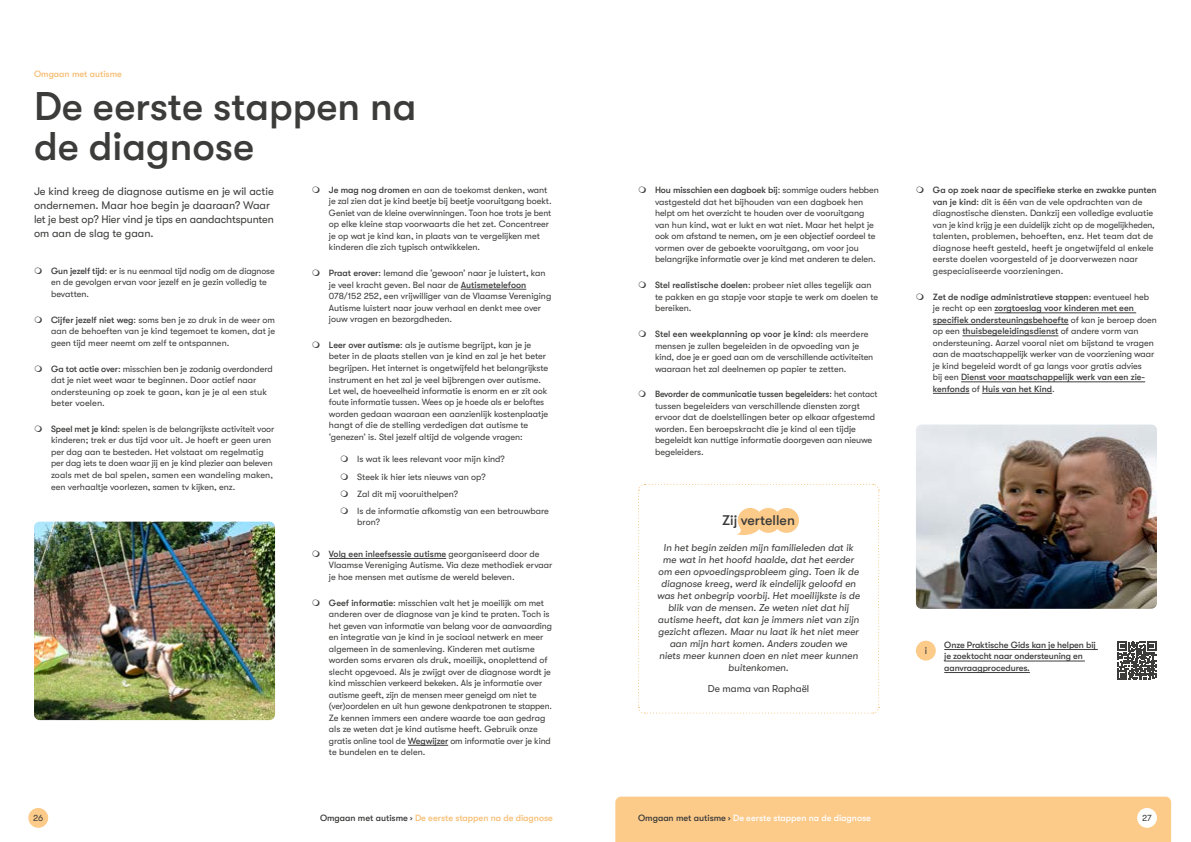
<style>
.page{position:relative;width:1191px;height:842px;background:#fff}
.page>*{position:absolute;margin:0;border:0;box-sizing:border-box;transform-origin:0 0}
.t1{font:500 40px/40px "GT Walsheim Pro";color:#3c3c3b}
.t2{font:500 14px "GT Walsheim Pro";color:#3c3c3b}
.t3{font:11px/14px "GT Walsheim Pro";color:#3c3c3b}
.t4{font:italic 10px/12px "GT Walsheim Pro";color:#3c3c3b;text-align:center}
.t5{font:10px "GT Walsheim Pro";color:#3c3c3b}
.t6{font:9px/11.5px "GT Walsheim Pro";color:#3c3c3b}
.t7{font:9px/11.5px "GT Walsheim Pro";color:#3c3c3b;scale:.96 1}
.t8{font:500 9px/11.5px "GT Walsheim Pro";letter-spacing:-.01em;color:#3f3f40}
.t9{font:500 9px "GT Walsheim Pro";color:#f7be73}
.t10{font:500 9px "GT Walsheim Pro";color:#fff}
.s1{font-weight:500}
.s2{font-weight:500;color:#3f3f40}
.s3{color:#3c3c3b}
</style>
<div class="page">
<div style="left:615px;top:797px;width:556px;height:45px;background:#fcca89"></div>
<div style="left:1137px;top:808px;width:20px;height:20px;background:#fff;border-radius:50%"></div>
<div style="left:28px;top:808px;width:20px;height:20px;background:#fcca89;border-radius:50%"></div>
<hr style="left:461px;top:289px;width:65px;height:1px;background:#3f3f40">
<hr style="left:329px;top:558px;width:117px;height:1px;background:#3f3f40">
<hr style="left:408px;top:745px;width:40px;height:1px;background:#3f3f40">
<hr style="left:994px;top:313px;width:142px;height:1px;background:#3f3f40">
<hr style="left:933px;top:324px;width:135px;height:1px;background:#3f3f40">
<hr style="left:962px;top:336px;width:96px;height:1px;background:#3f3f40">
<hr style="left:961px;top:382px;width:184px;height:1px;background:#3f3f40">
<hr style="left:933px;top:393px;width:36px;height:1px;background:#3f3f40">
<hr style="left:982px;top:393px;width:70px;height:1px;background:#3f3f40">
<hr style="left:944px;top:649px;width:153px;height:1px;background:#3f3f40">
<hr style="left:944px;top:661px;width:140px;height:1px;background:#3f3f40">
<hr style="left:944px;top:672px;width:86px;height:1px;background:#3f3f40">
<svg style="left:1117px;top:641px;width:39px;height:39px"></svg>
<div style="left:916px;top:641px;width:19px;height:19px;background:#fcca89;border-radius:50%"></div>
<img style="left:34px;top:522px;width:241px;height:198px">
<img style="left:916px;top:424px;width:241px;height:185px">
<svg style="left:638px;top:484px;width:241px;height:230px"></svg>
<p class="t9" style="left:34px;top:69px;width:89px">Omgaan met autisme</p>
<h1 class="t1" style="left:34px;top:86px;width:384px">De eerste stappen na de diagnose</h1>
<p class="t3" style="left:34px;top:185px;width:241px">Je kind kreeg de diagnose autisme en je wil actie ondernemen. Maar hoe begin je daaraan? Waar let je best op? Hier vind je tips en aandachtspunten om aan de slag te gaan.</p>
<p class="t6" style="left:51px;top:265px;width:225px"><span class="s1">Gun jezelf tijd</span>: er is nu eenmaal tijd nodig om de diagnose en de gevolgen ervan voor jezelf en je gezin volledig te bevatten.</p>
<p class="t6" style="left:51px;top:314px;width:225px;text-align:justify"><span class="s1">Cijfer jezelf niet weg</span>: soms ben je zo druk in de weer om aan de behoeften van je kind tegemoet te komen, dat je geen tijd meer neemt om zelf te ontspannen.</p>
<p class="t6" style="left:51px;top:363px;width:223px"><span class="s1">Ga tot actie over</span>: misschien ben je zodanig overdonderd dat je niet weet waar te beginnen. Door actief naar ondersteuning op zoek te gaan, kan je je al een stuk beter voelen.</p>
<p class="t6" style="left:51px;top:423px;width:225px"><span class="s1">Speel met je kind</span>: spelen is de belangrijkste activiteit voor kinderen; trek er dus tijd voor uit. Je hoeft er geen uren per dag aan te besteden. Het volstaat om regelmatig per dag iets te doen waar jij en je kind plezier aan beleven zoals met de bal spelen, samen een wandeling maken, een verhaaltje voorlezen, samen tv kijken, enz.</p>
<p class="t6" style="left:329px;top:184px;width:224px"><span class="s1">Je mag nog dromen</span> en aan de toekomst denken, want je zal zien dat je kind beetje bij beetje vooruitgang boekt.<br>Geniet van de kleine overwinningen. Toon hoe trots je bent op elke kleine stap voorwaarts die het zet. Concentreer je op wat je kind kan, in plaats van te vergelijken met kinderen die zich typisch ontwikkelen.</p>
<p class="t6" style="left:329px;top:267px;width:224px"><span class="s1">Praat erover</span>: Iemand die ‘gewoon’ naar je luistert, kan je veel kracht geven. Bel naar de <span class="s2">Autismetelefoon </span>078/152 252, een vrijwilliger van de Vlaamse Vereniging Autisme luistert naar jouw verhaal en denkt mee over jouw vragen en bezorgdheden.</p>
<p class="t6" style="left:329px;top:339px;width:221px"><span class="s1">Leer over autisme</span>: als je autisme begrijpt, kan je je beter in de plaats stellen van je kind en zal je het beter begrijpen. Het internet is ongetwijfeld het belangrijkste instrument en het zal je veel bijbrengen over autisme.<br>Let wel, de hoeveelheid informatie is enorm en er zit ook foute informatie tussen. Wees op je hoede als er beloftes worden gedaan waaraan een aanzienlijk kostenplaatje hangt of die de stelling verdedigen dat autisme te ‘genezen’ is. Stel jezelf altijd de volgende vragen:</p>
<p class="t6" style="left:357px;top:451px;width:193px;line-height:17.2px">Is wat ik lees relevant voor mijn kind?<br>Steek ik hier iets nieuws van op?<br>Zal dit mij vooruithelpen?<br>Is de informatie afkomstig van een betrouwbare</p>
<p class="t6" style="left:357px;top:517px;width:24px">bron?</p>
<p class="t6" style="left:329px;top:548px;width:225px"><span class="s2">Volg een inleefsessie autisme</span> georganiseerd door de<br>Vlaamse Vereniging Autisme. Via deze methodiek ervaar je hoe mensen met autisme de wereld beleven.</p>
<p class="t6" style="left:329px;top:597px;width:225px"><span class="s1">Geef informatie</span>: misschien valt het je moeilijk om met anderen over de diagnose van je kind te praten. Toch is het geven van informatie van belang voor de aanvaarding en integratie van je kind in je sociaal netwerk en meer algemeen in de samenleving. Kinderen met autisme worden soms ervaren als druk, moeilijk, onoplettend of slecht opgevoed. Als je zwijgt over de diagnose wordt je kind misschien verkeerd bekeken. Als je informatie over autisme geeft, zijn de mensen meer geneigd om niet te (ver)oordelen en uit hun gewone denkpatronen te stappen.<br>Ze kennen immers een andere waarde toe aan gedrag als ze weten dat je kind autisme heeft. Gebruik onze gratis online tool de <span class="s2">Wegwijzer</span> om informatie over je kind te bundelen en te delen.</p>
<p class="t6" style="left:655px;top:185px;width:225px"><span class="s1">Hou misschien een dagboek bij</span>: sommige ouders hebben vastgesteld dat het bijhouden van een dagboek hen helpt om het overzicht te houden over de vooruitgang van hun kind, wat er lukt en wat niet. Maar het helpt je ook om afstand te nemen, om je een objectief oordeel te vormen over de geboekte vooruitgang, om voor jou belangrijke informatie over je kind met anderen te delen.</p>
<p class="t6" style="left:655px;top:279px;width:225px"><span class="s1">Stel realistische doelen</span>: probeer niet alles tegelijk aan te pakken en ga stapje voor stapje te werk om doelen te bereiken.</p>
<p class="t6" style="left:655px;top:328px;width:220px"><span class="s1">Stel een weekplanning op voor je kind</span>: als meerdere mensen je zullen begeleiden in de opvoeding van je kind, doe je er goed aan om de verschillende activiteiten waaraan het zal deelnemen op papier te zetten.</p>
<p class="t7" style="left:655px;top:389px;width:233px"><span class="s1">Bevorder de communicatie tussen begeleiders</span>: het contact tussen begeleiders van verschillende diensten zorgt ervoor dat de doelstellingen beter op elkaar afgestemd worden. Een beroepskracht die je kind al een tijdje begeleidt kan nuttige informatie doorgeven aan nieuwe begeleiders.</p>
<h2 class="t2" style="left:722px;top:512px;width:74px">Zij vertellen</h2>
<p class="t4" style="left:657px;top:542px;width:204px">In het begin zeiden mijn familieleden dat ik me wat in het hoofd haalde, dat het eerder om een opvoedingsprobleem ging. Toen ik de diagnose kreeg, werd ik eindelijk geloofd en was het onbegrip voorbij. Het moeilijkste is de blik van de mensen. Ze weten niet dat hij autisme heeft, dat kan je immers niet van zijn gezicht aflezen. Maar nu laat ik het niet meer aan mijn hart komen. Anders zouden we<br>niets meer kunnen doen en niet meer kunnen buitenkomen.</p>
<p class="t5" style="left:708px;top:683px;width:103px">De mama van Raphaël</p>
<p class="t6" style="left:933px;top:185px;width:225px"><span class="s1">Ga op zoek naar de specifieke sterke en zwakke punten van je kind</span>: dit is één van de vele opdrachten van de diagnostische diensten. Dankzij een volledige evaluatie van je kind krijg je een duidelijk zicht op de mogelijkheden, talenten, problemen, behoeften, enz. Het team dat de diagnose heeft gesteld, heeft je ongetwijfeld al enkele eerste doelen voorgesteld of je doorverwezen naar gespecialiseerde voorzieningen.</p>
<p class="t6" style="left:933px;top:291px;width:225px"><span class="s1">Zet de nodige administratieve stappen</span>: eventueel heb je recht op een <span class="s2">zorgtoeslag voor kinderen met een specifiek ondersteuningsbehoefte</span> of kan je beroep doen op een <span class="s2">thuisbegeleidingsdienst</span> of andere vorm van ondersteuning. Aarzel vooral niet om bijstand te vragen aan de maatschappelijk werker van de voorziening waar je kind begeleid wordt of ga langs voor gratis advies<br>bij een <span class="s2">Dienst voor maatschappelijk werk van een zie&shy;kenfonds</span> of <span class="s2">Huis van het Kind</span>.</p>
<p class="t5" style="left:924px;top:645px;width:4px">i</p>
<p class="t8" style="left:944px;top:639px;width:153px">Onze Praktische Gids kan je helpen bij je zoektocht naar ondersteuning en aanvraagprocedures.</p>
<p class="t9" style="left:320px;top:813px;width:234px"><span class="s3">Omgaan met autisme ›</span> De eerste stappen na de diagnose</p>
<p class="t10" style="left:638px;top:813px;width:234px"><span class="s3">Omgaan met autisme ›</span> De eerste stappen na de diagnose</p>
<p class="t6" style="left:33px;top:812px;width:12px">26</p>
<p class="t6" style="left:1142px;top:812px;width:11px">27</p>
</div>
